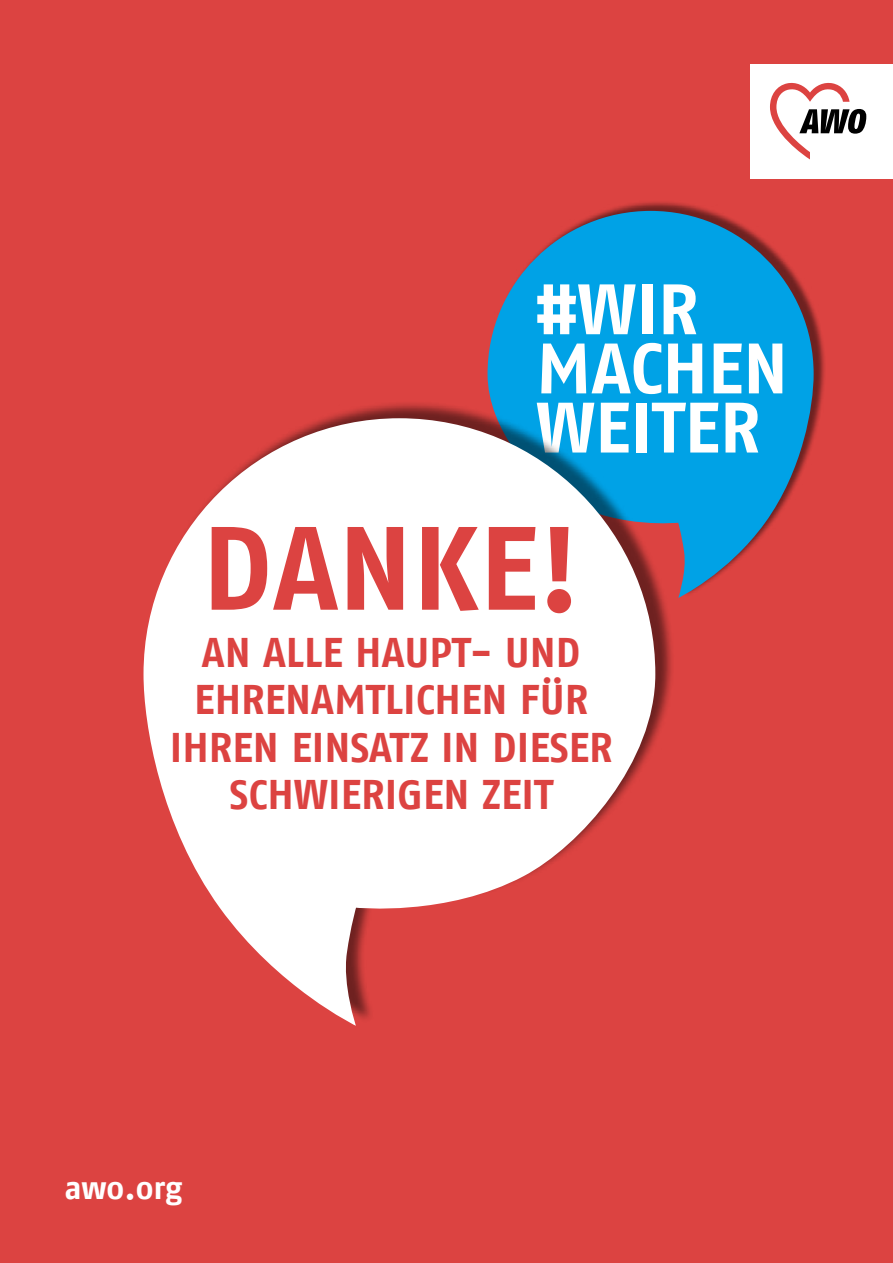
<style>
.page{position:relative;width:893px;height:1263px;background:#dc4341}
.page>*{position:absolute;margin:0;border:0;box-sizing:border-box;transform-origin:0 0}
.t1{font:700 118.2px "AWO Fago Office";color:#dc4341}
.t2{font:700 71.25px/59.1px "AWO Fago Office";color:#fff}
.t3{font:700 41.4px/47.2px "AWO Fago Office";color:#dc4341;text-align:center}
.t4{font:700 31.5px "AWO Fago Office";letter-spacing:-.01em;color:#fff}
</style>
<div class="page">
<div style="left:490px;top:200px;width:336px;height:396px;background:#000;opacity:.5"></div>
<svg style="left:487px;top:211px;width:327px;height:387px;fill:#00a2e6"></svg>
<div style="left:148px;top:401px;width:527px;height:623px;background:#000;opacity:.5"></div>
<svg style="left:144px;top:418px;width:511px;height:608px;fill:#fff"></svg>
<div style="left:751px;top:64px;width:142px;height:115px;background:#fff"></div>
<svg style="left:770px;top:82px;width:96px;height:77px"></svg>
<h2 class="t2" style="left:536px;top:279px;width:254px">#WIR<br>MACHEN<br>WEITER</h2>
<h1 class="t1" style="left:202px;top:499px;width:380px">DANKE!</h1>
<p class="t3" style="left:170px;top:628px;width:444px">AN ALLE HAUPT- UND<br>EHRENAMTLICHEN FÜR<br>IHREN EINSATZ IN DIESER<br>SCHWIERIGEN ZEIT</p>
<p class="t4" style="left:65px;top:1170px;width:120px">awo.org</p>
</div>
